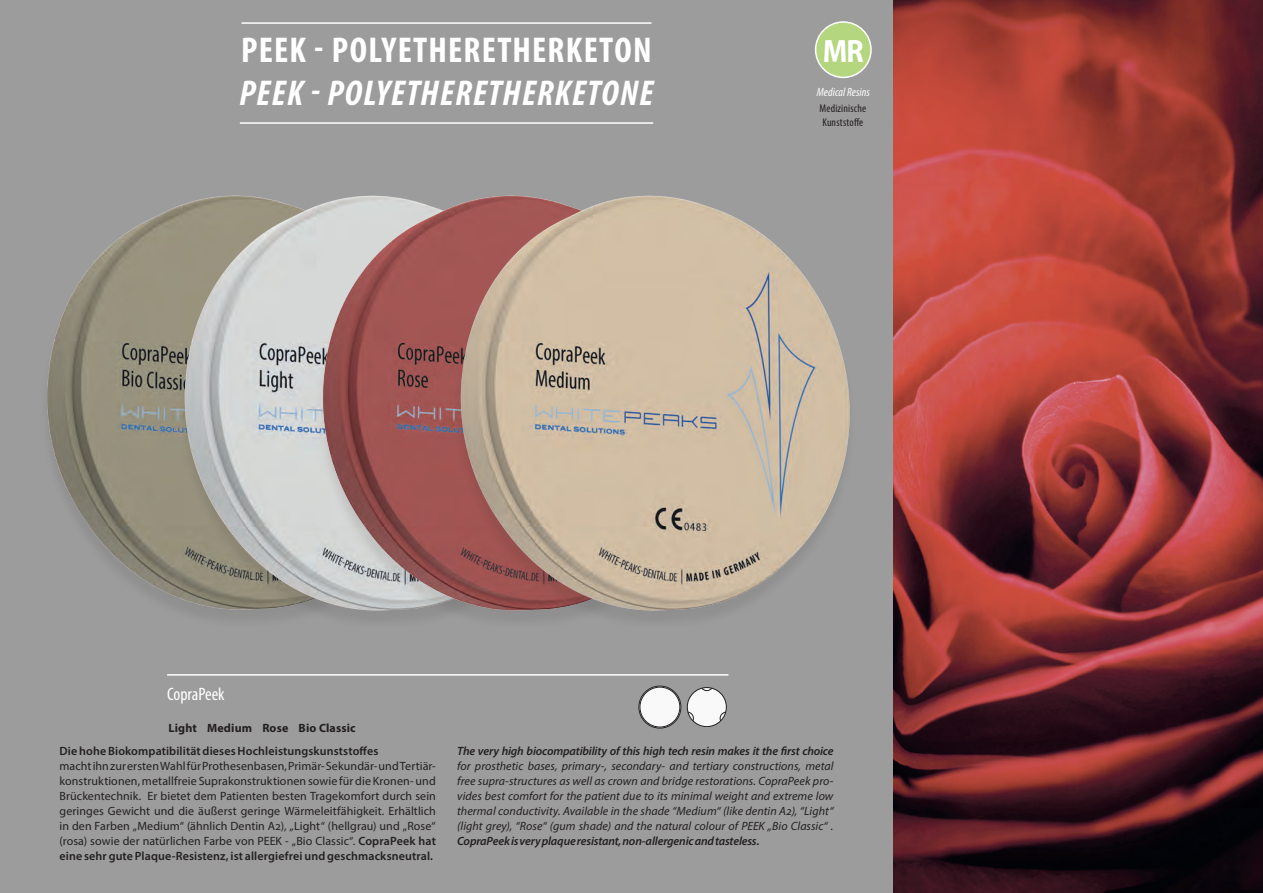
<style>
.page{position:relative;width:1263px;height:893px;background:#fff}
.page>*{position:absolute;margin:0;border:0;box-sizing:border-box;transform-origin:0 0}
.Überschrift{font:italic 700 condensed 36px/43.2px "Myriad Pro";letter-spacing:.035em;color:#fff}
.t1{font:700 32.4px "Myriad Pro";color:#fff;scale:.9 1}
.Produktname{font:condensed 18px "Myriad Pro";color:#fff}
.Fließtext_EN{font:italic 12px/15px "Myriad Pro";letter-spacing:.005em;color:#231f20;text-align:justify}
.Fließtext_DE{font:12px/15px "Myriad Pro";letter-spacing:.005em;color:#231f20;text-align:justify}
.Fließtext_DE-2{font:600 12px "Myriad Pro";letter-spacing:.01em;color:#231f20}
.Subline_DE{font:700 12px "Myriad Pro";letter-spacing:.01em;color:#231f20}
.Materialbezeichnung{font:italic condensed 12px "Myriad Pro";letter-spacing:.01em;color:#fff}
.Materialbezeichnung-2{font:condensed 11.25px "Myriad Pro";letter-spacing:.015em;color:#231f20}
.s1{font-style:normal}
.s2{font-weight:600}
</style>
<div class="page">
<div style="left:0;top:0;width:893px;height:893px;background:#9c9c9c"></div>
<img style="left:893px;top:0;width:370px;height:893px">
<hr style="left:167px;top:674px;width:561px;height:2px;background:#fff">
<img style="left:47px;top:229px;width:85px;height:350px">
<img style="left:132px;top:195px;width:139px;height:423px">
<img style="left:271px;top:195px;width:138px;height:424px">
<img style="left:409px;top:157px;width:489px;height:490px">
<div style="left:816px;top:22px;width:55px;height:55px;background:#b3d67e;border-radius:50%"></div>
<div style="left:815px;top:21px;width:57px;height:57px;border:2px solid #fff;border-radius:50%"></div>
<svg style="left:639px;top:686px;width:42px;height:42px"></svg>
<div style="left:638px;top:686px;width:43px;height:42px;border:1px solid #231f20;border-radius:50%"></div>
<div style="left:640px;top:687px;width:40px;height:40px;background:#f9f9f9;border-radius:50%"></div>
<div style="left:640px;top:687px;width:40px;height:40px;border:1px solid #231f20;border-radius:50%"></div>
<div style="left:687px;top:687px;width:39px;height:40px;background:#f9f9f9;border-radius:50%"></div>
<div style="left:687px;top:687px;width:40px;height:40px;border:1px solid #231f20;border-radius:50%"></div>
<svg style="left:701px;top:688px;width:11px;height:3px"></svg>
<svg style="left:720px;top:712px;width:6px;height:9px"></svg>
<svg style="left:687px;top:712px;width:7px;height:9px"></svg>
<hr style="left:241px;top:22px;width:410px;height:2px;background:#fff">
<hr style="left:240px;top:122px;width:413px;height:2px;background:#fff">
<p class="Überschrift" style="left:240px;top:28px;width:415px"><span class="s1">PEEK - POLYETHERETHERKETON<br></span>PEEK - POLYETHERETHERKETONE</p>
<p class="t1" style="left:823px;top:30px;width:47px">MR</p>
<p class="Materialbezeichnung" style="left:817px;top:85px;width:55px">Medical Resins</p>
<p class="Materialbezeichnung-2" style="left:819px;top:102px;width:48px">Medizinische</p>
<p class="Materialbezeichnung-2" style="left:822px;top:115px;width:42px">Kunststoffe</p>
<p class="Produktname" style="left:167px;top:683px;width:59px">CopraPeek</p>
<p class="Subline_DE" style="left:169px;top:720px;width:188px">Light Medium Rose Bio Classic</p>
<p class="Fließtext_DE-2" style="left:60px;top:744px;width:320px">Die hohe Biokompatibilität dieses Hochleistungskunststoffes</p>
<p class="Fließtext_DE" style="left:60px;top:759px;width:378px">macht ihn zur ersten Wahl für Prothesenbasen, Primär- Sekundär- und Tertiär&shy;konstruktionen, metallfreie Suprakonstruktionen sowie für die Kronen- und Brückentechnik. Er bietet dem Patienten besten Tragekomfort durch sein geringes Gewicht und die äußerst geringe Wärmeleitfähigkeit. Erhältlich in den Farben „Medium“ (ähnlich Dentin A2), „Light“ (hellgrau) und „Rose“ (rosa) sowie der natürlichen Farbe von PEEK - „Bio Classic“. <span class="s2">CopraPeek hat eine sehr gute Plaque-Resistenz, ist allergiefrei und geschmacksneutral.</span></p>
<p class="Fließtext_EN" style="left:457px;top:743px;width:378px"><span class="s2">The very high biocompatibility of this high tech resin makes it the first choice </span>for prosthetic bases, primary-, secondary- and tertiary constructions, metal free supra-structures as well as crown and bridge restorations. CopraPeek pro&shy;vides best comfort for the patient due to its minimal weight and extreme low thermal conductivity. Available in the shade “Medium“ (like dentin A2), “Light“ (light grey), “Rose“ (gum shade) and the natural colour of PEEK „Bio Classic“ .<br><span class="s2">CopraPeek is very plaque resistant, non-allergenic and tasteless.</span></p>
</div>
